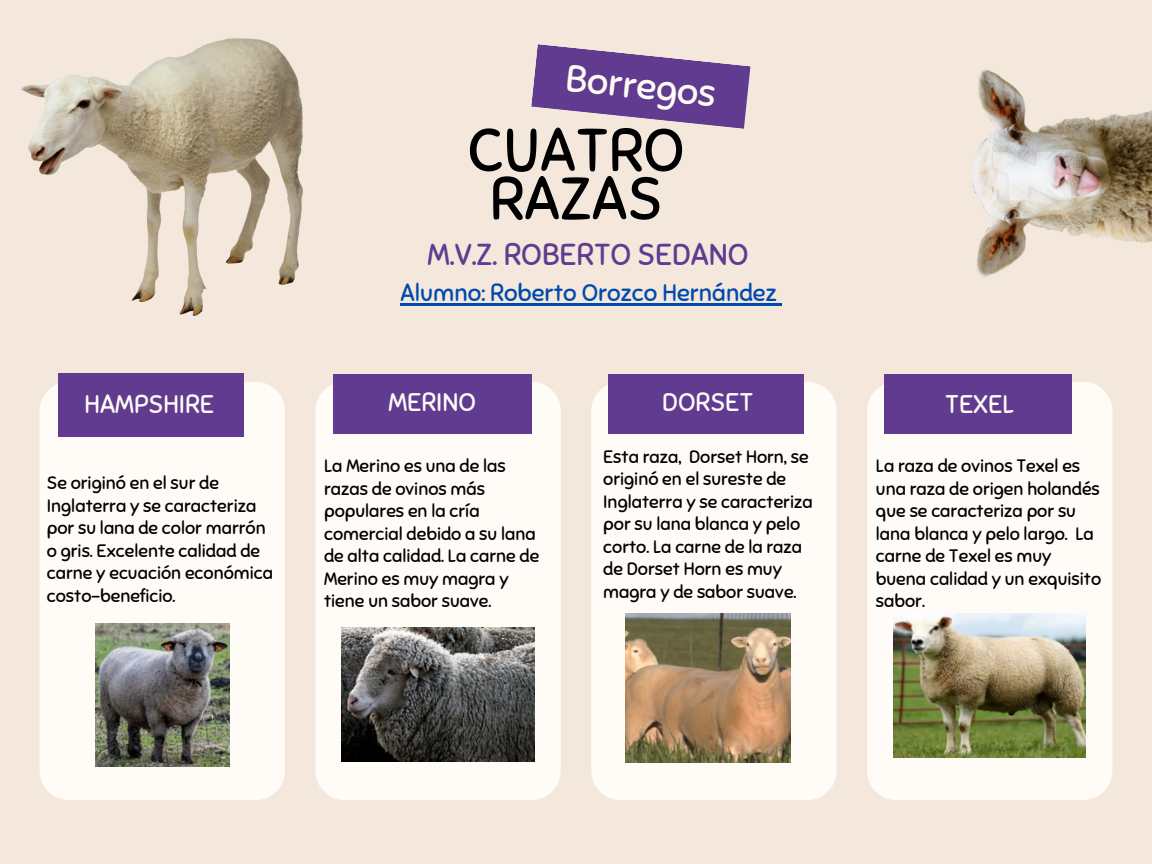
<style>
.page{position:relative;width:1152px;height:864px;background:#f4e8dd}
.page>*{position:absolute;margin:0;border:0;box-sizing:border-box;transform-origin:0 0}
.t1{font:60px/48.3px "Sniglet";color:#000;text-align:center}
.t2{font:37.5px "Sniglet";color:#fffbf6}
.t3{font:30.3px "Sniglet";color:#603b8f}
.t4{font:25.5px "Sniglet";color:#fffbf6}
.t5{font:24px "Sniglet";color:#004aad}
.t6{font:18px/22.5px "Sniglet";color:#000}
</style>
<div class="page">
<svg style="left:531px;top:44px;width:219px;height:85px"></svg>
<div style="left:40px;top:382px;width:245px;height:418px;background:#fffbf6;border-radius:29px"></div>
<div style="left:58px;top:374px;width:185px;height:62px;background:#603b8f"></div>
<div style="left:315px;top:382px;width:246px;height:418px;background:#fffbf6;border-radius:29px"></div>
<div style="left:333px;top:374px;width:198px;height:59px;background:#603b8f"></div>
<div style="left:591px;top:382px;width:246px;height:418px;background:#fffbf6;border-radius:29px"></div>
<div style="left:609px;top:374px;width:195px;height:59px;background:#603b8f"></div>
<div style="left:867px;top:382px;width:245px;height:418px;background:#fffbf6;border-radius:29px"></div>
<div style="left:884px;top:374px;width:188px;height:59px;background:#603b8f"></div>
<img style="left:22px;top:38px;width:280px;height:277px">
<img style="left:973px;top:69px;width:179px;height:208px">
<img style="left:96px;top:623px;width:133px;height:143px">
<img style="left:341px;top:627px;width:194px;height:135px">
<img style="left:625px;top:614px;width:166px;height:148px">
<img style="left:894px;top:614px;width:191px;height:144px">
<hr style="left:401px;top:304px;width:376px;height:2px;background:#004aad">
<h2 class="t2" style="left:568px;top:55px;width:152px;rotate:6deg">Borregos</h2>
<h1 class="t1" style="left:467px;top:127px;width:218px">CUATRO<br>RAZAS</h1>
<h3 class="t3" style="left:427px;top:236px;width:323px">M.V.Z. ROBERTO SEDANO</h3>
<h3 class="t5" style="left:401px;top:278px;width:378px">Alumno: Roberto Orozco Hernández</h3>
<h3 class="t4" style="left:84px;top:389px;width:131px">HAMPSHIRE</h3>
<h3 class="t4" style="left:388px;top:387px;width:89px">MERINO</h3>
<h3 class="t4" style="left:662px;top:387px;width:92px">DORSET</h3>
<h3 class="t4" style="left:945px;top:389px;width:70px">TEXEL</h3>
<p class="t6" style="left:47px;top:472px;width:228px">Se originó en el sur de<br>Inglaterra y se caracteriza por su lana de color marrón o gris. Excelente calidad de carne y ecuación económica costo-beneficio.</p>
<p class="t6" style="left:324px;top:455px;width:217px">La Merino es una de las razas de ovinos más populares en la cría comercial debido a su lana de alta calidad. La carne de<br>Merino es muy magra y tiene un sabor suave.</p>
<p class="t6" style="left:603px;top:446px;width:211px">Esta raza, Dorset Horn, se originó en el sureste de<br>Inglaterra y se caracteriza por su lana blanca y pelo corto. La carne de la raza de Dorset Horn es muy magra y de sabor suave.</p>
<p class="t6" style="left:876px;top:455px;width:227px">La raza de ovinos Texel es una raza de origen holandés que se caracteriza por su lana blanca y pelo largo. La carne de Texel es muy buena calidad y un exquisito sabor.</p>
</div>
